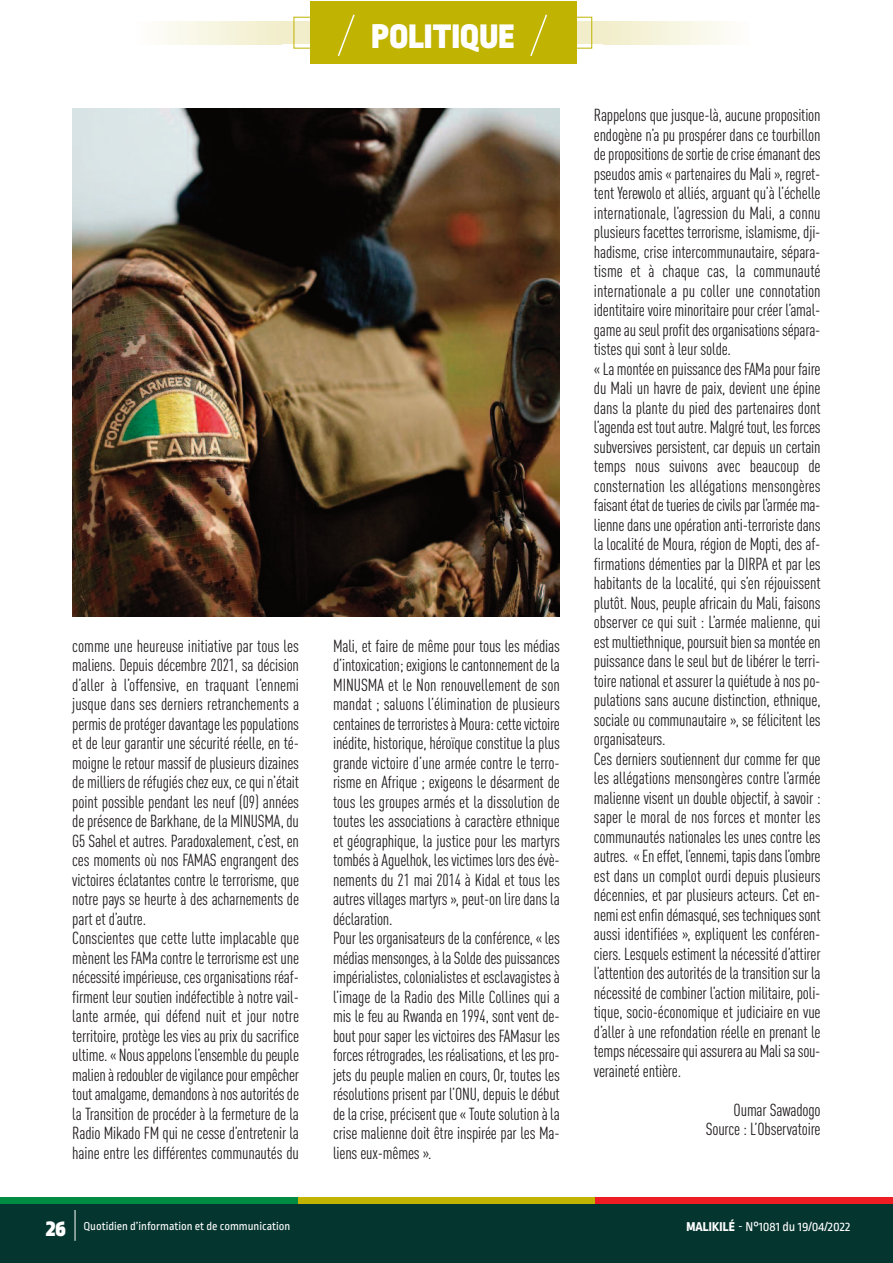
<style>
.page{position:relative;width:893px;height:1263px;background:#fff}
.page>*{position:absolute;margin:0;border:0;box-sizing:border-box;transform-origin:0 0}
.t1{font:900 36px "Ropa Sans Pro";letter-spacing:.01em;color:#fff}
.t2{font:condensed 17.25px/19.5px "DIN Pro";letter-spacing:-.01em;color:#231f20}
.t3{font:13.5px "Ropa Sans Pro";color:#fff}
.t4{font:12px "Ropa Sans Pro";color:#fff}
.s1{font-weight:900;font-size:24px}
.s2{font-weight:800}
</style>
<div class="page">
<div style="left:0;top:1203px;width:893px;height:60px;background:#05352f"></div>
<div style="left:0;top:1197px;width:298px;height:6px;background:#008b43"></div>
<div style="left:298px;top:1197px;width:297px;height:6px;background:#c0b301"></div>
<div style="left:595px;top:1197px;width:298px;height:6px;background:#ee1d23"></div>
<hr style="left:75px;top:1210px;width:1px;height:31px;background:#fff">
<div style="left:282px;top:21px;width:323px;height:23px;background:#f2eecb"></div>
<div style="left:135px;top:21px;width:147px;height:23px;background:linear-gradient(to right,#fefefe,#f1eeca)"></div>
<div style="left:604px;top:21px;width:147px;height:23px;background:linear-gradient(to right,#f1eeca,#fefefd)"></div>
<div style="left:310px;top:2px;width:267px;height:62px;background:#c0b301"></div>
<svg style="left:337px;top:14px;width:18px;height:42px"></svg>
<svg style="left:530px;top:14px;width:18px;height:42px"></svg>
<img style="left:72px;top:109px;width:487px;height:508px">
<h1 class="t1" style="left:372px;top:24px;width:144px">POLITIQUE</h1>
<p class="t2" style="left:72px;top:637px;width:228px">comme une heureuse initiative par tous les maliens. Depuis décembre 2021, sa décision d’aller à l’offensive, en traquant l’ennemi jusque dans ses derniers retranchements a permis de protéger davantage les populations et de leur garantir une sécurité réelle, en té&shy;moigne le retour massif de plusieurs dizaines de milliers de réfugiés chez eux, ce qui n’était point possible pendant les neuf (09) années de présence de Barkhane, de la MINUSMA, du G5 Sahel et autres. Paradoxalement, c’est, en ces moments où nos FAMAS engrangent des victoires éclatantes contre le terrorisme, que notre pays se heurte à des acharnements de part et d’autre.<br>Conscientes que cette lutte implacable que mènent les FAMa contre le terrorisme est une nécessité impérieuse, ces organisations réaf&shy;firment leur soutien indéfectible à notre vail&shy;lante armée, qui défend nuit et jour notre territoire, protège les vies au prix du sacrifice ultime.« Nousappelonsl’ensembledupeuple malienàredoublerdevigilancepourempêcher toutamalgame,demandonsànosautoritésde la Transition de procéder à la fermeture de la Radio Mikado FM qui ne cesse d’entretenir la haine entre les différentes communautés du</p>
<p class="t2" style="left:333px;top:637px;width:228px">Mali, et faire de même pour tous les médias d’intoxication;exigionslecantonnementdela MINUSMA et le Non renouvellement de son mandat ; saluons l’élimination de plusieurs centainesdeterroristesàMoura:cettevictoire inédite, historique, héroïque constitue la plus grande victoire d’une armée contre le terro&shy;risme en Afrique ; exigeons le désarment de tous les groupes armés et la dissolution de toutes les associations à caractère ethnique et géographique, la justice pour les martyrs tombésàAguelhok, lesvictimeslorsdesévè&shy;nements du 21 mai 2014 à Kidal et tous les autres villages martyrs », peut-on lire dans la déclaration.<br>Pour les organisateurs de la conférence, « les médiasmensonges,àlaSoldedespuissances impérialistes, colonialistes et esclavagistes à l’image de la Radio des Mille Collines qui a mis le feu au Rwanda en 1994, sont vent de&shy;bout pour saper les victoires des FAMasur les forcesrétrogrades, lesréalisations,et lespro&shy;jets du peuple malien en cours, Or, toutes les résolutions prisent par l’ONU, depuis le début de la crise, précisent que « Toute solution à la crise malienne doit être inspirée par les Ma&shy;liens eux-mêmes ».</p>
<p class="t2" style="left:594px;top:107px;width:228px">Rappelons que jusque-là, aucune proposition endogène n’a pu prospérer dans ce tourbillon depropositionsdesortiedecriseémanantdes pseudos amis « partenaires du Mali », regret&shy;tent Yerewolo et alliés, arguant qu’à l’échelle internationale, l’agression du Mali, a connu plusieurs facettes terrorisme, islamisme, dji&shy;hadisme, crise intercommunautaire, sépara&shy;tisme et à chaque cas, la communauté internationale a pu coller une connotation identitaire voire minoritaire pour créer l’amal&shy;gameauseulprofitdesorganisationssépara&shy;tistes qui sont à leur solde. «LamontéeenpuissancedesFAMapour faire du Mali un havre de paix, devient une épine dans la plante du pied des partenaires dont l’agendaest toutautre. Malgrétout, lesforces subversives persistent, car depuis un certain temps nous suivons avec beaucoup de consternation les allégations mensongères faisantétatdetueriesdecivilspar l’arméema&shy;liennedansuneopérationanti-terroristedans la localité de Moura, région de Mopti, des af&shy;firmations démenties par la DIRPA et par les habitants de la localité, qui s’en réjouissent plutôt. Nous, peuple africain du Mali, faisons observer ce qui suit : L’armée malienne, qui est multiethnique,poursuitbiensa montéeen puissance dans le seul but de libérer le terri&shy;toire national et assurer la quiétude à nos po&shy;pulations sans aucune distinction, ethnique, sociale ou communautaire », se félicitent les organisateurs.<br>Ces derniers soutiennent dur comme fer que les allégations mensongères contre l’armée malienne visent un double objectif, à savoir : saper le moral de nos forces et monter les communautés nationales les unes contre les autres. «Eneffet, l’ennemi, tapisdansl’ombre est dans un complot ourdi depuis plusieurs décennies, et par plusieurs acteurs. Cet en&shy;nemiestenfindémasqué,sestechniquessont aussi identifiées », expliquent les conféren&shy;ciers. Lesquels estiment la nécessité d’attirer l’attention des autorités de la transition sur la nécessité de combiner l’action militaire, poli&shy;tique, socio-économique et judiciaire en vue d’aller à une refondation réelle en prenant le tempsnécessairequiassureraauMalisasou&shy;veraineté entière.</p>
<p class="t2" style="left:706px;top:1101px;width:116px;text-align:right">Oumar Sawadogo<br>Source : L’Observatoire</p>
<p class="t4" style="left:46px;top:1222px;width:246px"><span class="s1">26</span> Quotidien d’information et de communication</p>
<p class="t3" style="left:686px;top:1222px;width:166px"><span class="s2">MALIKILé</span> - N°1081 du 19/04/2022</p>
</div>
